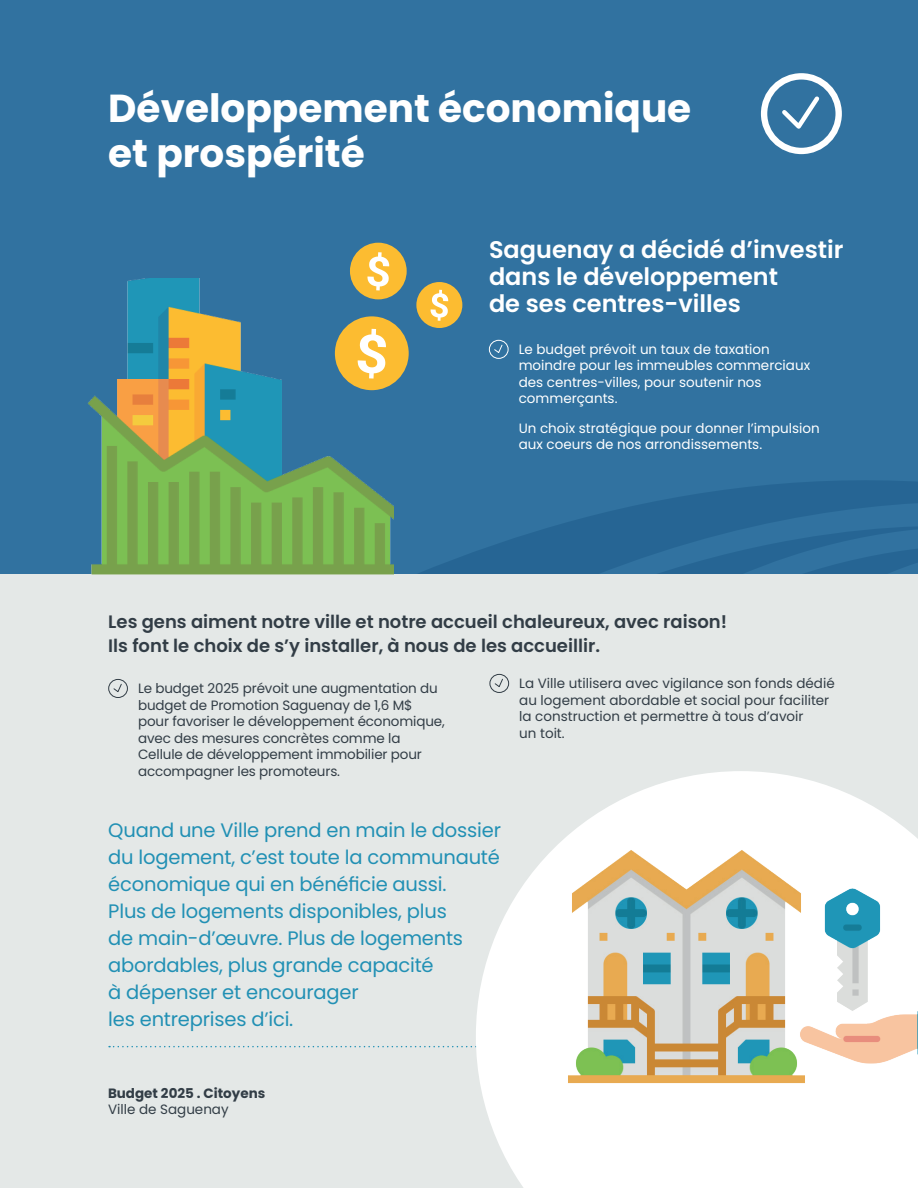
<style>
.page{position:relative;width:918px;height:1188px;background:#fff}
.page>*{position:absolute;margin:0;border:0;box-sizing:border-box;transform-origin:0 0}
.t1{font:700 39px/45px "Poppins";color:#fff}
.t2{font:600 24px/27px "Poppins";color:#fff}
.t3{font:19.5px/27px "Poppins";letter-spacing:-.01em;color:#2190b4}
.t4{font:600 18px/24px "Poppins";color:#323d46}
.t5{font:13.5px/16.5px "Poppins";letter-spacing:-.01em;color:#323d46}
.t6{font:13.5px/16.2px "Poppins";color:#fff}
.t7{font:700 13.5px "Poppins";color:#323d46}
</style>
<div class="page">
<div style="left:0;top:0;width:918px;height:633px;background:#3172a0"></div>
<svg style="left:0;top:481px;width:918px;height:94px"></svg>
<svg style="left:415px;top:507px;width:503px;height:68px;fill:#266594"></svg>
<svg style="left:616px;top:514px;width:302px;height:61px;fill:#296998"></svg>
<div style="left:0;top:575px;width:918px;height:613px;background:#e4e8e7"></div>
<svg style="left:109px;top:1046px;width:367px;height:1px"></svg>
<svg style="left:476px;top:771px;width:442px;height:417px;fill:#fff"></svg>
<div style="left:761px;top:73px;width:81px;height:81px;border:6px solid #fff;border-radius:50%"></div>
<svg style="left:782px;top:96px;width:38px;height:33px"></svg>
<div style="left:489px;top:340px;width:19px;height:19px;border:1px solid #fff;border-radius:50%"></div>
<svg style="left:494px;top:344px;width:9px;height:9px"></svg>
<div style="left:108px;top:679px;width:20px;height:19px;border:1px solid #323d46;border-radius:50%"></div>
<svg style="left:113px;top:683px;width:9px;height:9px"></svg>
<div style="left:490px;top:674px;width:19px;height:19px;border:1px solid #323d46;border-radius:50%"></div>
<svg style="left:494px;top:678px;width:9px;height:9px"></svg>
<img style="left:81px;top:278px;width:313px;height:297px">
<img style="left:560px;top:838px;width:252px;height:252px">
<img style="left:767px;top:876px;width:151px;height:196px">
<div style="left:335px;top:316px;width:74px;height:74px;background:#fcbc31;border-radius:50%"></div>
<svg style="left:358px;top:329px;width:28px;height:50px"></svg>
<div style="left:416px;top:282px;width:46px;height:46px;background:#fcbc31;border-radius:50%"></div>
<svg style="left:431px;top:290px;width:17px;height:31px"></svg>
<div style="left:350px;top:243px;width:57px;height:56px;background:#fcbc31;border-radius:50%"></div>
<svg style="left:367px;top:252px;width:22px;height:38px"></svg>
<h1 class="t1" style="left:108px;top:86px;width:585px">Développement économique et prospérité</h1>
<h2 class="t2" style="left:489px;top:237px;width:356px">Saguenay a décidé d’investir dans le développement<br>de ses centres-villes</h2>
<p class="t6" style="left:519px;top:342px;width:293px">Le budget prévoit un taux de taxation moindre pour les immeubles commerciaux des centres-villes, pour soutenir nos commerçants.</p>
<p class="t6" style="left:519px;top:420px;width:303px">Un choix stratégique pour donner l’impulsion aux coeurs de nos arrondissements.</p>
<h3 class="t4" style="left:108px;top:609px;width:620px">Les gens aiment notre ville et notre accueil chaleureux, avec raison!<br>Ils font le choix de s’y installer, à nous de les accueillir.</h3>
<p class="t5" style="left:138px;top:680px;width:308px">Le budget 2025 prévoit une augmentation du budget de Promotion Saguenay de 1,6 M$ pour favoriser le développement économique, avec des mesures concrètes comme la Cellule de développement immobilier pour accompagner les promoteurs.</p>
<p class="t5" style="left:519px;top:675px;width:317px">La Ville utilisera avec vigilance son fonds dédié au logement abordable et social pour faciliter la construction et permettre à tous d’avoir<br>un toit.</p>
<p class="t3" style="left:108px;top:816px;width:394px">Quand une Ville prend en main le dossier du logement, c’est toute la communauté économique qui en bénéficie aussi.<br>Plus de logements disponibles, plus<br>de main-d’œuvre. Plus de logements abordables, plus grande capacité<br>à dépenser et encourager<br>les entreprises d’ici.</p>
<p class="t7" style="left:108px;top:1085px;width:159px">Budget 2025 . Citoyens</p>
<p class="t5" style="left:108px;top:1101px;width:122px">Ville de Saguenay</p>
</div>
